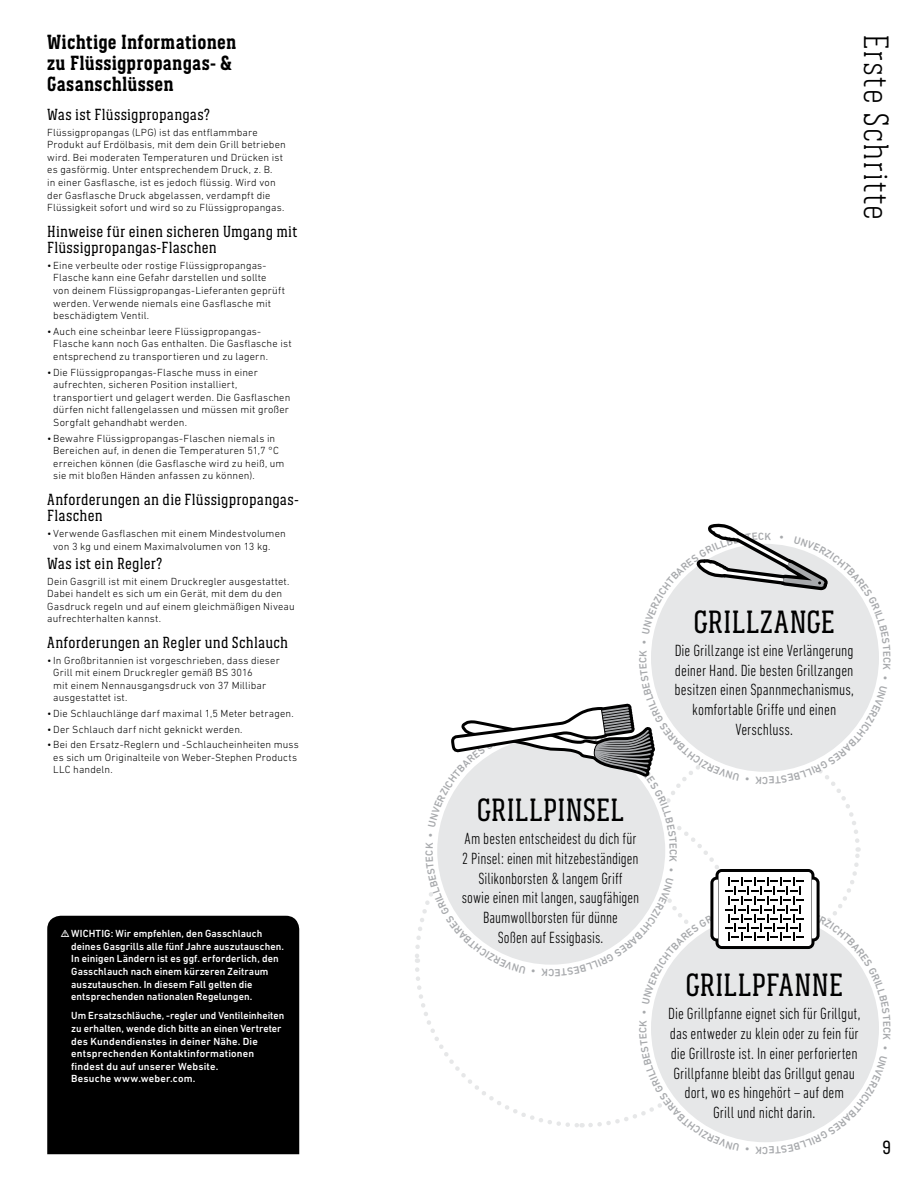
<style>
.page{position:relative;width:918px;height:1188px;background:#fff}
.page>*{position:absolute;margin:0;border:0;box-sizing:border-box;transform-origin:0 0}
.t1{font:300 36px "Weber Serif";letter-spacing:.03em;color:#000}
.t2{font:33px "Weber Serif";letter-spacing:-.005em;color:#000}
.t3{font:700 21px/21px "Weber Serif";letter-spacing:.01em;color:#000}
.t4{font:19.5px "Weber Serif";color:#000}
.t5{font:300 condensed 16.5px/19.8px "DIN Next LT Pro";color:#000;text-align:center}
.t6{font:16.5px/16.5px "Weber Serif";letter-spacing:.015em;color:#000}
.t7{font:300 10.5px/12.6px "DIN Next LT Pro";letter-spacing:.015em;color:#000}
.t8{font:500 10.5px/12.6px "DIN Next LT Pro";letter-spacing:.01em;color:#fff}
.t9{font:500 10.5px/12.6px "DIN Next LT Pro";letter-spacing:.01em;color:#fff;scale:.96 1}
</style>
<div class="page">
<div style="left:47px;top:916px;width:252px;height:238px;background:#000"></div>
<svg style="left:61px;top:930px;width:8px;height:7px"></svg>
<svg style="left:415px;top:523px;width:464px;height:619px"></svg>
<h3 class="t3" style="left:47px;top:32px;width:191px">Wichtige Informationen zu Flüssigpropangas- &amp;<br>Gasanschlüssen</h3>
<h3 class="t6" style="left:47px;top:106px;width:164px">Was ist Flüssigpropangas?</h3>
<p class="t7" style="left:47px;top:126px;width:240px">Flüssigpropangas (LPG) ist das entflammbare Produkt auf Erdölbasis, mit dem dein Grill betrieben wird. Bei moderaten Temperaturen und Drücken ist es gasförmig. Unter entsprechendem Druck, z. B.<br>in einer Gasflasche, ist es jedoch flüssig. Wird von der Gasflasche Druck abgelassen, verdampft die Flüssigkeit sofort und wird so zu Flüssigpropangas.</p>
<h3 class="t6" style="left:47px;top:223px;width:252px">Hinweise für einen sicheren Umgang mit<br>Flüssigpropangas-Flaschen</h3>
<p class="t7" style="left:53px;top:259px;width:233px;text-indent:-6px">• Eine verbeulte oder rostige Flüssigpropangas-Flasche kann eine Gefahr darstellen und sollte von deinem Flüssigpropangas-Lieferanten geprüft werden. Verwende niemals eine Gasflasche mit beschädigtem Ventil.</p>
<p class="t7" style="left:53px;top:325px;width:240px;text-indent:-6px">•Auch eine scheinbar leere Flüssigpropangas-<br>Flasche kann noch Gas enthalten. Die Gasflasche ist entsprechend zu transportieren und zu lagern.</p>
<p class="t7" style="left:53px;top:366px;width:239px;text-indent:-6px">•Die Flüssigpropangas-Flasche muss in einer aufrechten, sicheren Position installiert, transportiert und gelagert werden. Die Gasflaschen dürfen nicht fallengelassen und müssen mit großer Sorgfalt gehandhabt werden.</p>
<p class="t7" style="left:53px;top:432px;width:233px;text-indent:-6px">•Bewahre Flüssigpropangas-Flaschen niemals in Bereichen auf, in denen die Temperaturen 51,7 °C erreichen können (die Gasflasche wird zu heiß, um sie mit bloßen Händen anfassen zu können).</p>
<h3 class="t6" style="left:47px;top:491px;width:253px">Anforderungen an die Flüssigpropangas-<br>Flaschen</h3>
<p class="t7" style="left:53px;top:527px;width:234px;text-indent:-6px">• Verwende Gasflaschen mit einem Mindestvolumen von 3 kg und einem Maximalvolumen von 13 kg.</p>
<h3 class="t6" style="left:47px;top:555px;width:116px">Was ist ein Regler?</h3>
<p class="t7" style="left:47px;top:575px;width:249px">Dein Gasgrill ist mit einem Druckregler ausgestattet.<br>Dabei handelt es sich um ein Gerät, mit dem du den Gasdruck regeln und auf einem gleichmäßigen Niveau aufrechterhalten kannst.</p>
<h3 class="t6" style="left:47px;top:634px;width:242px">Anforderungen an Regler und Schlauch</h3>
<p class="t7" style="left:53px;top:654px;width:228px;text-indent:-6px">• In Großbritannien ist vorgeschrieben, dass dieser Grill mit einem Druckregler gemäß BS 3016<br>mit einem Nennausgangsdruck von 37 Millibar ausgestattet ist.</p>
<p class="t7" style="left:47px;top:707px;width:248px">•Die Schlauchlänge darf maximal 1,5 Meter betragen.</p>
<p class="t7" style="left:47px;top:723px;width:197px">•Der Schlauch darf nicht geknickt werden.</p>
<p class="t7" style="left:53px;top:738px;width:247px;text-indent:-6px">•Bei den Ersatz-Reglern und -Schlaucheinheiten muss es sich um Originalteile von Weber-Stephen Products<br>LLC handeln.</p>
<p class="t8" style="left:71px;top:927px;width:214px">WICHTIG: Wir empfehlen, den Gasschlauch deines Gasgrills alle fünf Jahre auszutauschen.<br>In einigen Ländern ist es ggf. erforderlich, den Gasschlauch nach einem kürzeren Zeitraum auszutauschen. In diesem Fall gelten die entsprechenden nationalen Regelungen.</p>
<p class="t9" style="left:71px;top:1010px;width:223px">Um Ersatzschläuche, -regler und Ventileinheiten zu erhalten, wende dich bitte an einen Vertreter des Kundendienstes in deiner Nähe. Die entsprechenden Kontaktinformationen findest du auf unserer Website.<br>Besuche www.weber.com.</p>
<h1 class="t1" style="left:896px;top:34px;width:188px;rotate:90deg">Erste Schritte</h1>
<h2 class="t2" style="left:477px;top:792px;width:149px">GRILLPINSEL</h2>
<h3 class="t5" style="left:462px;top:828px;width:179px">Am besten entscheidest du dich für<br>2 Pinsel: einen mit hitzebeständigen<br>Silikonborsten &amp; langem Griff<br>sowie einen mit langen, saugfähigen<br>Baumwollborsten für dünne<br>Soßen auf Essigbasis.</h3>
<h2 class="t2" style="left:693px;top:604px;width:143px">GRILLZANGE</h2>
<h3 class="t5" style="left:675px;top:640px;width:181px">Die Grillzange ist eine Verlängerung deiner Hand. Die besten Grillzangen besitzen einen Spannmechanismus, komfortable Griffe und einen<br>Verschluss.</h3>
<h2 class="t2" style="left:685px;top:967px;width:159px">GRILLPFANNE</h2>
<h3 class="t5" style="left:668px;top:1004px;width:194px">Die Grillpfanne eignet sich für Grillgut, das entweder zu klein oder zu fein für die Grillroste ist. In einer perforierten Grillpfanne bleibt das Grillgut genau dort, wo es hingehört – auf dem<br>Grill und nicht darin.</h3>
<h3 class="t4" style="left:882px;top:1137px;width:10px">9</h3>
</div>
